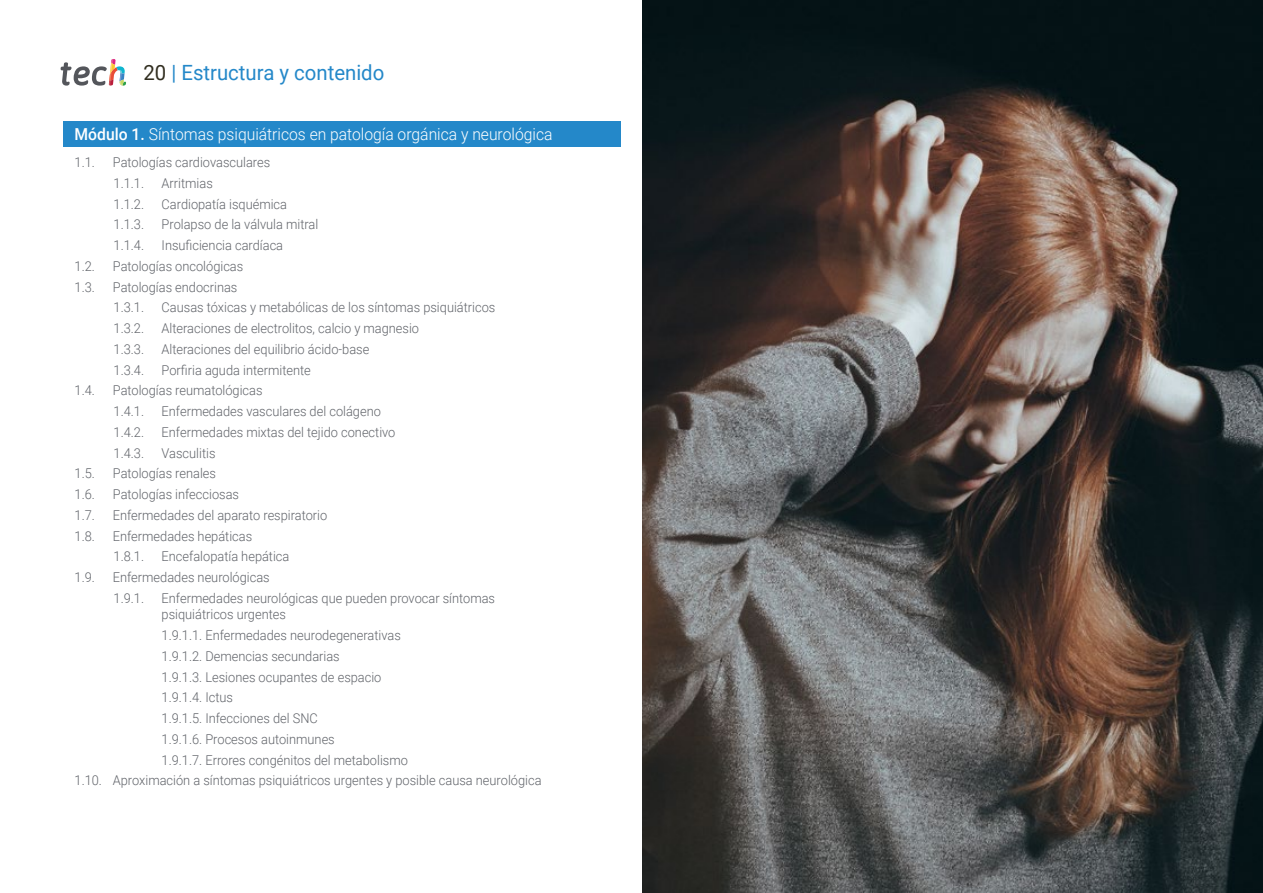
<style>
.page{position:relative;width:1263px;height:893px;background:#fff}
.page>*{position:absolute;margin:0;border:0;box-sizing:border-box;transform-origin:0 0}
.t1{font:21px "Roboto";color:#2488c9}
.t2{font:300 16.5px "Roboto";color:#fff;scale:.95 1}
.t3{font:300 13.5px/20.7px "Roboto";color:#61646a;scale:.95 1}
.s1{color:#312e20}
.s2{font-weight:500}
</style>
<div class="page">
<svg style="left:61px;top:59px;width:65px;height:27px"></svg>
<div style="left:64px;top:121px;width:557px;height:25px;background:#2488c9"></div>
<img style="left:642px;top:0;width:621px;height:893px">
<h1 class="t1" style="left:144px;top:57px;width:242px"><span class="s1">20</span> | Estructura y contenido</h1>
<p class="t2" style="left:75px;top:123px;width:505px"><span class="s2">Módulo 1.</span> Síntomas psiquiátricos en patología orgánica y neurológica</p>
<p class="t3" style="left:75px;top:151px;width:23px">1.1.</p>
<p class="t3" style="left:113px;top:151px;width:167px">Patologías cardiovasculares<br>1.1.1.</p>
<p class="t3" style="left:162px;top:172px;width:55px">Arritmias</p>
<p class="t3" style="left:114px;top:193px;width:34px">1.1.2.</p>
<p class="t3" style="left:162px;top:193px;width:134px">Cardiopatía isquémica</p>
<p class="t3" style="left:114px;top:214px;width:34px">1.1.3.</p>
<p class="t3" style="left:162px;top:214px;width:166px">Prolapso de la válvula mitral</p>
<p class="t3" style="left:114px;top:234px;width:34px">1.1.4.</p>
<p class="t3" style="left:162px;top:234px;width:129px">Insuficiencia cardíaca</p>
<p class="t3" style="left:75px;top:255px;width:23px">1.2.</p>
<p class="t3" style="left:113px;top:255px;width:139px">Patologías oncológicas</p>
<p class="t3" style="left:75px;top:276px;width:23px">1.3.</p>
<p class="t3" style="left:113px;top:276px;width:133px">Patologías endocrinas<br>1.3.1.</p>
<p class="t3" style="left:162px;top:297px;width:353px">Causas tóxicas y metabólicas de los síntomas psiquiátricos</p>
<p class="t3" style="left:114px;top:317px;width:34px">1.3.2.</p>
<p class="t3" style="left:162px;top:317px;width:273px">Alteraciones de electrolitos, calcio y magnesio</p>
<p class="t3" style="left:114px;top:338px;width:34px">1.3.3.</p>
<p class="t3" style="left:162px;top:338px;width:220px">Alteraciones del equilibrio ácido-base</p>
<p class="t3" style="left:114px;top:359px;width:34px">1.3.4.</p>
<p class="t3" style="left:162px;top:359px;width:159px">Porfiria aguda intermitente</p>
<p class="t3" style="left:75px;top:380px;width:23px">1.4.</p>
<p class="t3" style="left:113px;top:380px;width:159px">Patologías reumatológicas<br>1.4.1.</p>
<p class="t3" style="left:162px;top:400px;width:232px">Enfermedades vasculares del colágeno</p>
<p class="t3" style="left:114px;top:421px;width:34px">1.4.2.</p>
<p class="t3" style="left:162px;top:421px;width:248px">Enfermedades mixtas del tejido conectivo</p>
<p class="t3" style="left:114px;top:442px;width:34px">1.4.3.</p>
<p class="t3" style="left:162px;top:442px;width:58px">Vasculitis</p>
<p class="t3" style="left:75px;top:463px;width:23px">1.5.</p>
<p class="t3" style="left:113px;top:463px;width:110px">Patologías renales</p>
<p class="t3" style="left:75px;top:483px;width:23px">1.6.</p>
<p class="t3" style="left:113px;top:483px;width:134px">Patologías infecciosas</p>
<p class="t3" style="left:75px;top:504px;width:23px">1.7.</p>
<p class="t3" style="left:113px;top:504px;width:227px">Enfermedades del aparato respiratorio</p>
<p class="t3" style="left:75px;top:525px;width:23px">1.8.</p>
<p class="t3" style="left:113px;top:525px;width:148px">Enfermedades hepáticas<br>1.8.1.</p>
<p class="t3" style="left:162px;top:546px;width:136px">Encefalopatía hepática</p>
<p class="t3" style="left:75px;top:566px;width:23px">1.9.</p>
<p class="t3" style="left:113px;top:566px;width:167px">Enfermedades neurológicas<br>1.9.1.</p>
<p class="t3" style="left:162px;top:589px;width:352px;line-height:16.5px">Enfermedades neurológicas que pueden provocar síntomas psiquiátricos urgentes</p>
<p class="t3" style="left:162px;top:624px;width:253px">1.9.1.1. Enfermedades neurodegenerativas</p>
<p class="t3" style="left:162px;top:645px;width:189px">1.9.1.2. Demencias secundarias</p>
<p class="t3" style="left:162px;top:666px;width:233px">1.9.1.3. Lesiones ocupantes de espacio</p>
<p class="t3" style="left:162px;top:687px;width:77px">1.9.1.4. Ictus</p>
<p class="t3" style="left:162px;top:707px;width:166px">1.9.1.5. Infecciones del SNC</p>
<p class="t3" style="left:162px;top:728px;width:184px">1.9.1.6. Procesos autoinmunes</p>
<p class="t3" style="left:162px;top:749px;width:261px">1.9.1.7. Errores congénitos del metabolismo</p>
<p class="t3" style="left:75px;top:770px;width:493px">1.10. Aproximación a síntomas psiquiátricos urgentes y posible causa neurológica</p>
</div>
